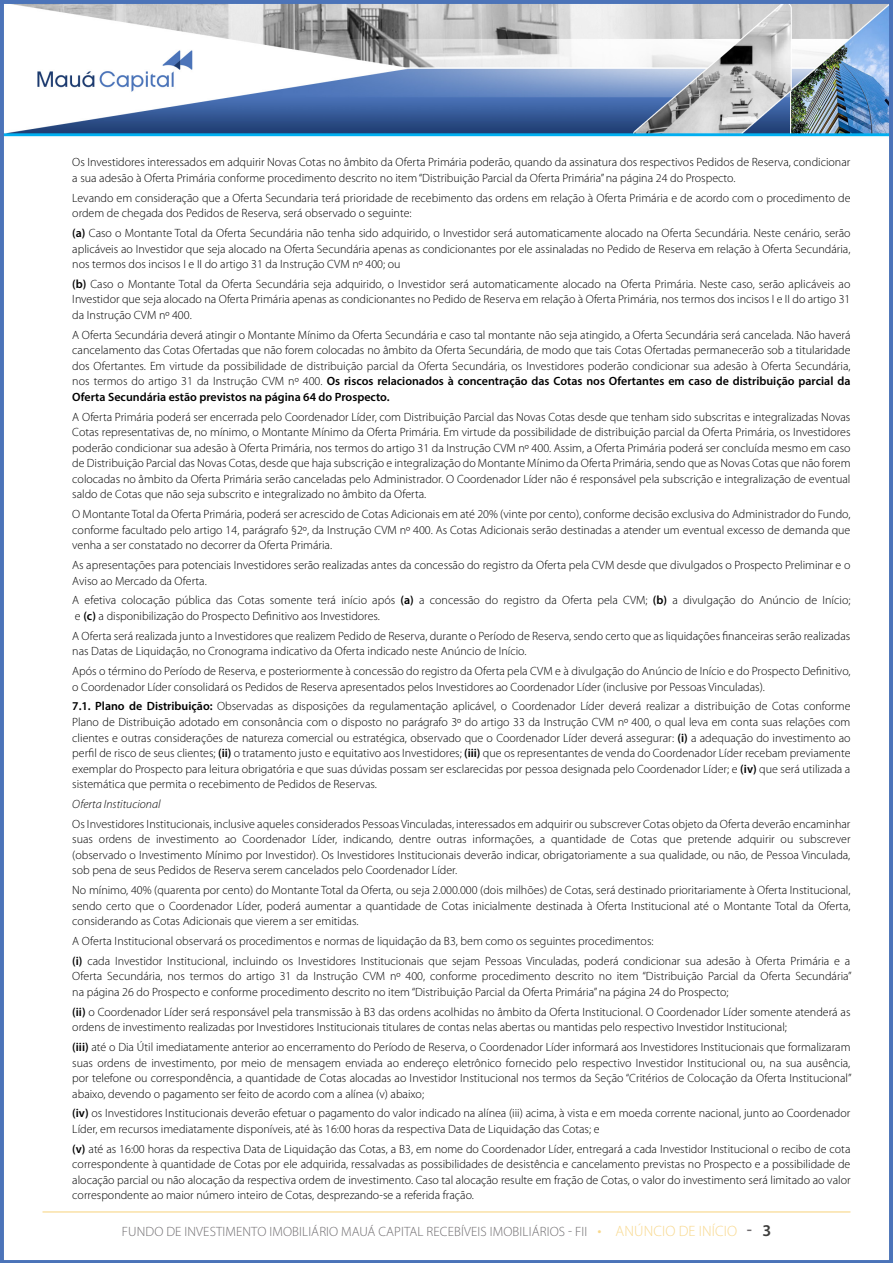
<style>
.page{position:relative;width:893px;height:1263px;background:#fff}
.page>*{position:absolute;margin:0;border:0;box-sizing:border-box;transform-origin:0 0}
.t1{font:300 13.5px "Myriad Pro";letter-spacing:.01em;color:#6f6c6f}
.t2{font:300 12px/15.6px "Myriad Pro";color:#000}
.t3{font:italic 300 12px "Myriad Pro";color:#000}
.s1{font-weight:600}
.s2{font-size:16.5px;color:#f8d88d}
.s3{font-size:15px;color:#f8d88d}
.s4{font-weight:600;font-size:16.5px}
.s5{font-weight:600;font-size:16.5px;color:#3c3c3b}
</style>
<div class="page">
<img style="left:0;top:0;width:893px;height:1263px">
<hr style="left:43px;top:1212px;width:807px;height:1px;background:#f7d27b">
<p class="t2" style="left:72px;top:155px;width:780px">Os Investidores interessados em adquirir Novas Cotas no âmbito da Oferta Primária poderão, quando da assinatura dos respectivos Pedidos de Reserva, condicionar a sua adesão à Oferta Primária conforme procedimento descrito no item “Distribuição Parcial da Oferta Primária” na página 24 do Prospecto.</p>
<p class="t2" style="left:72px;top:190px;width:780px">Levando em consideração que a Oferta Secundaria terá prioridade de recebimento das ordens em relação à Oferta Primária e de acordo com o procedimento de ordem de chegada dos Pedidos de Reserva, será observado o seguinte:</p>
<p class="t2" style="left:72px;top:225px;width:780px;text-align:justify"><span class="s1">(a)</span> Caso o Montante Total da Oferta Secundária não tenha sido adquirido, o Investidor será automaticamente alocado na Oferta Secundária. Neste cenário, serão aplicáveis ao Investidor que seja alocado na Oferta Secundária apenas as condicionantes por ele assinaladas no Pedido de Reserva em relação à Oferta Secundária, nos termos dos incisos I e II do artigo 31 da Instrução CVM nº 400; ou</p>
<p class="t2" style="left:72px;top:276px;width:780px;text-align:justify"><span class="s1">(b)</span> Caso o Montante Total da Oferta Secundária seja adquirido, o Investidor será automaticamente alocado na Oferta Primária. Neste caso, serão aplicáveis ao Investidor que seja alocado na Oferta Primária apenas as condicionantes no Pedido de Reserva em relação à Oferta Primária, nos termos dos incisos I e II do artigo 31 da Instrução CVM nº 400.</p>
<p class="t2" style="left:72px;top:327px;width:780px;text-align:justify">A Oferta Secundária deverá atingir o Montante Mínimo da Oferta Secundária e caso tal montante não seja atingido, a Oferta Secundária será cancelada. Não haverá cancelamento das Cotas Ofertadas que não forem colocadas no âmbito da Oferta Secundária, de modo que tais Cotas Ofertadas permanecerão sob a titularidade dos Ofertantes. Em virtude da possibilidade de distribuição parcial da Oferta Secundária, os Investidores poderão condicionar sua adesão à Oferta Secundária, nos termos do artigo 31 da Instrução CVM nº 400. <span class="s1">Os riscos relacionados à concentração das Cotas nos Ofertantes em caso de distribuição parcial da Oferta Secundária estão previstos na página 64 do Prospecto.</span></p>
<p class="t2" style="left:72px;top:409px;width:780px;text-align:justify">A Oferta Primária poderá ser encerrada pelo Coordenador Líder, com Distribuição Parcial das Novas Cotas desde que tenham sido subscritas e integralizadas Novas Cotas representativas de, no mínimo, o Montante Mínimo da Oferta Primária. Em virtude da possibilidade de distribuição parcial da Oferta Primária, os Investidores poderão condicionar sua adesão à Oferta Primária, nos termos do artigo 31 da Instrução CVM nº 400. Assim, a Oferta Primária poderá ser concluída mesmo em caso de Distribuição Parcial das Novas Cotas, desde que haja subscrição e integralização do Montante Mínimo da Oferta Primária, sendo que as Novas Cotas que não forem colocadas no âmbito da Oferta Primária serão canceladas pelo Administrador. O Coordenador Líder não é responsável pela subscrição e integralização de eventual saldo de Cotas que não seja subscrito e integralizado no âmbito da Oferta.</p>
<p class="t2" style="left:72px;top:507px;width:780px;text-align:justify">O Montante Total da Oferta Primária, poderá ser acrescido de Cotas Adicionais em até 20% (vinte por cento), conforme decisão exclusiva do Administrador do Fundo, conforme facultado pelo artigo 14, parágrafo §2º, da Instrução CVM nº 400. As Cotas Adicionais serão destinadas a atender um eventual excesso de demanda que venha a ser constatado no decorrer da Oferta Primária.</p>
<p class="t2" style="left:72px;top:557px;width:780px">As apresentações para potenciais Investidores serão realizadas antes da concessão do registro da Oferta pela CVM desde que divulgados o Prospecto Preliminar e o<br>Aviso ao Mercado da Oferta.</p>
<p class="t2" style="left:72px;top:593px;width:780px">A efetiva colocação pública das Cotas somente terá início após <span class="s1">(a)</span> a concessão do registro da Oferta pela CVM; <span class="s1">(b)</span> a divulgação do Anúncio de Início; e <span class="s1">(c)</span> a disponibilização do Prospecto Definitivo aos Investidores.</p>
<p class="t2" style="left:72px;top:628px;width:780px">A Oferta será realizada junto a Investidores que realizem Pedido de Reserva, durante o Período de Reserva, sendo certo que as liquidações financeiras serão realizadas nas Datas de Liquidação, no Cronograma indicativo da Oferta indicado neste Anúncio de Início.</p>
<p class="t2" style="left:72px;top:663px;width:780px">Após o término do Período de Reserva, e posteriormente à concessão do registro da Oferta pela CVM e à divulgação do Anúncio de Início e do Prospecto Definitivo, o Coordenador Líder consolidará os Pedidos de Reserva apresentados pelos Investidores ao Coordenador Líder (inclusive por Pessoas Vinculadas).</p>
<p class="t2" style="left:72px;top:699px;width:780px;text-align:justify"><span class="s1">7.1. Plano de Distribuição:</span> Observadas as disposições da regulamentação aplicável, o Coordenador Líder deverá realizar a distribuição de Cotas conforme Plano de Distribuição adotado em consonância com o disposto no parágrafo 3º do artigo 33 da Instrução CVM nº 400, o qual leva em conta suas relações com clientes e outras considerações de natureza comercial ou estratégica, observado que o Coordenador Líder deverá assegurar: <span class="s1">(i)</span> a adequação do investimento ao perfil de risco de seus clientes; <span class="s1">(ii)</span> o tratamento justo e equitativo aos Investidores; <span class="s1">(iii)</span> que os representantes de venda do Coordenador Líder recebam previamente exemplar do Prospecto para leitura obrigatória e que suas dúvidas possam ser esclarecidas por pessoa designada pelo Coordenador Líder; e <span class="s1">(iv)</span> que será utilizada a sistemática que permita o recebimento de Pedidos de Reservas.</p>
<p class="t3" style="left:72px;top:797px;width:90px">Oferta Institucional</p>
<p class="t2" style="left:72px;top:816px;width:780px;text-align:justify">Os Investidores Institucionais, inclusive aqueles considerados Pessoas Vinculadas, interessados em adquirir ou subscrever Cotas objeto da Oferta deverão encaminhar suas ordens de investimento ao Coordenador Líder, indicando, dentre outras informações, a quantidade de Cotas que pretende adquirir ou subscrever (observado o Investimento Mínimo por Investidor). Os Investidores Institucionais deverão indicar, obrigatoriamente a sua qualidade, ou não, de Pessoa Vinculada, sob pena de seus Pedidos de Reserva serem cancelados pelo Coordenador Líder.</p>
<p class="t2" style="left:72px;top:882px;width:780px;text-align:justify">No mínimo, 40% (quarenta por cento) do Montante Total da Oferta, ou seja 2.000.000 (dois milhões) de Cotas, será destinado prioritariamente à Oferta Institucional, sendo certo que o Coordenador Líder, poderá aumentar a quantidade de Cotas inicialmente destinada à Oferta Institucional até o Montante Total da Oferta, considerando as Cotas Adicionais que vierem a ser emitidas.</p>
<p class="t2" style="left:72px;top:931px;width:780px;line-height:19.8px">A Oferta Institucional observará os procedimentos e normas de liquidação da B3, bem como os seguintes procedimentos:<br><span class="s1">(i)</span> cada Investidor Institucional, incluindo os Investidores Institucionais que sejam Pessoas Vinculadas, poderá condicionar sua adesão à Oferta Primária e a</p>
<p class="t2" style="left:72px;top:969px;width:781px">Oferta Secundária, nos termos do artigo 31 da Instrução CVM nº 400, conforme procedimento descrito no item “Distribuição Parcial da Oferta Secundária” na página 26 do Prospecto e conforme procedimento descrito no item “Distribuição Parcial da Oferta Primária” na página 24 do Prospecto;</p>
<p class="t2" style="left:72px;top:1004px;width:780px"><span class="s1">(ii)</span> o Coordenador Líder será responsável pela transmissão à B3 das ordens acolhidas no âmbito da Oferta Institucional. O Coordenador Líder somente atenderá as ordens de investimento realizadas por Investidores Institucionais titulares de contas nelas abertas ou mantidas pelo respectivo Investidor Institucional;</p>
<p class="t2" style="left:72px;top:1039px;width:781px;text-align:justify"><span class="s1">(iii)</span> até o Dia Útil imediatamente anterior ao encerramento do Período de Reserva, o Coordenador Líder informará aos Investidores Institucionais que formalizaram suas ordens de investimento, por meio de mensagem enviada ao endereço eletrônico fornecido pelo respectivo Investidor Institucional ou, na sua ausência, por telefone ou correspondência, a quantidade de Cotas alocadas ao Investidor Institucional nos termos da Seção “Critérios de Colocação da Oferta Institucional” abaixo, devendo o pagamento ser feito de acordo com a alínea (v) abaixo;</p>
<p class="t2" style="left:72px;top:1106px;width:780px"><span class="s1">(iv)</span> os Investidores Institucionais deverão efetuar o pagamento do valor indicado na alínea (iii) acima, à vista e em moeda corrente nacional, junto ao Coordenador<br>Líder, em recursos imediatamente disponíveis, até às 16:00 horas da respectiva Data de Liquidação das Cotas; e</p>
<p class="t2" style="left:72px;top:1141px;width:780px;text-align:justify"><span class="s1">(v)</span> até as 16:00 horas da respectiva Data de Liquidação das Cotas, a B3, em nome do Coordenador Líder, entregará a cada Investidor Institucional o recibo de cota correspondente à quantidade de Cotas por ele adquirida, ressalvadas as possibilidades de desistência e cancelamento previstas no Prospecto e a possibilidade de alocação parcial ou não alocação da respectiva ordem de investimento. Caso tal alocação resulte em fração de Cotas, o valor do investimento será limitado ao valor correspondente ao maior número inteiro de Cotas, desprezando-se a referida fração.</p>
<p class="t1" style="left:122px;top:1224px;width:651px">FUNDO DE INVESTIMENTO IMOBILIÁRIO MAUÁ CAPITAL RECEBÍVEIS IMOBILIÁRIOS - FII <span class="s2">•</span> <span class="s3">ANÚNCIO DE INÍCIO</span> <span class="s4">-</span> <span class="s5">3</span></p>
</div>
